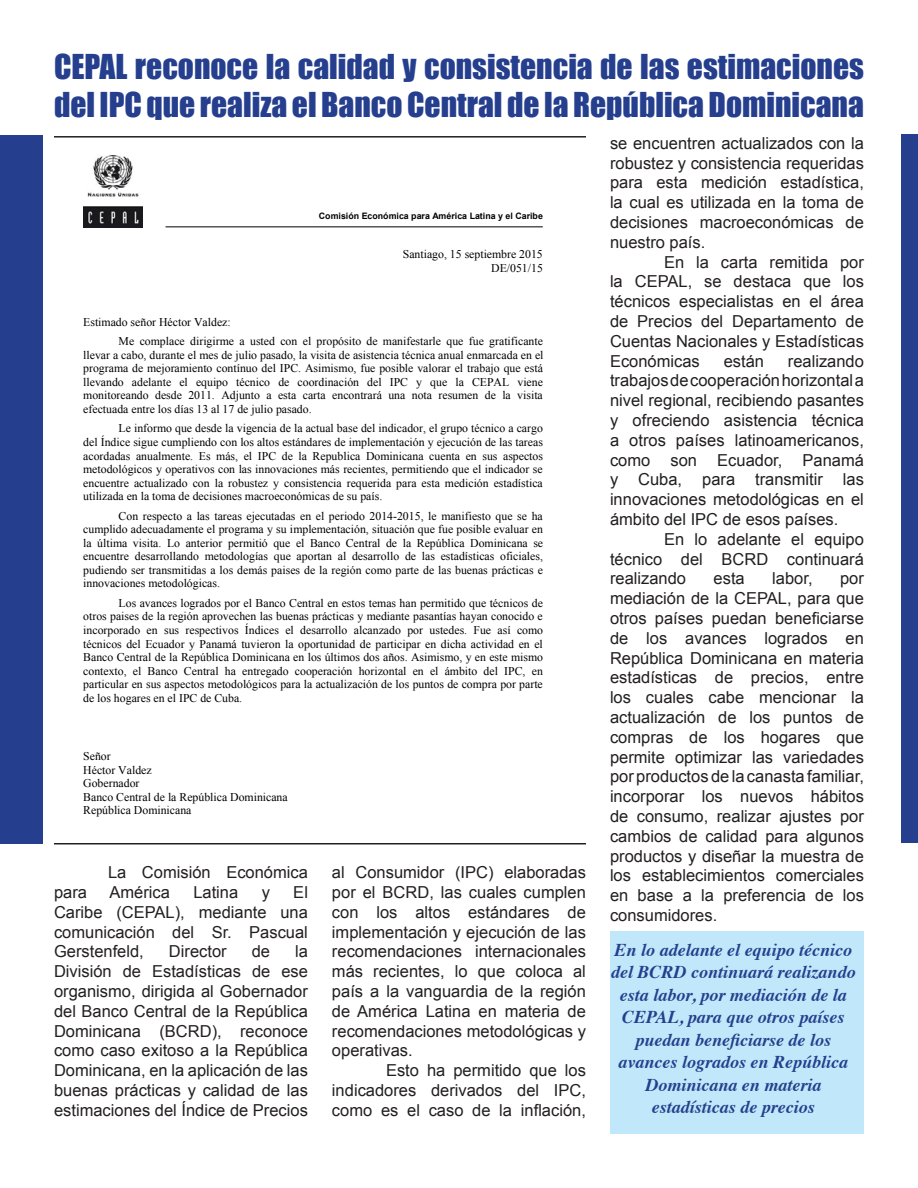
<style>
.page{position:relative;width:918px;height:1188px;background:#fff}
.page>*{position:absolute;margin:0;border:0;box-sizing:border-box;transform-origin:0 0}
.t1{font:31.5px/37.8px "Impact";color:#253f8e}
.t2{font:italic 700 18px/22.5px "Times";color:#253f8e;text-align:center}
.t3{font:16.5px/19.8px "Arial";color:#231f20;text-align:justify}
.t4{font:11.85px/13.5px "Times New Roman";color:#000;text-align:justify}
.t5{font:700 8.85px "Arial";color:#000}
</style>
<div class="page">
<hr style="left:166px;top:226px;width:376px;height:1px;background:#000">
<img style="left:83px;top:155px;width:59px;height:72px">
<div style="left:610px;top:932px;width:254px;height:202px;background:#c1e8fa"></div>
<div style="left:0;top:135px;width:43px;height:709px;background:#253f8e"></div>
<hr style="left:54px;top:843px;width:532px;height:1px;background:#231f20">
<hr style="left:54px;top:136px;width:532px;height:2px;background:#231f20">
<div style="left:901px;top:134px;width:17px;height:709px;background:#253f8e"></div>
<p class="t1" style="left:54px;top:47px;width:812px">CEPAL reconoce la calidad y consistencia de las estimaciones del IPC que realiza el Banco Central de la República Dominicana</p>
<p class="t5" style="left:319px;top:210px;width:226px">Comisión Económica para América Latina y el Caribe</p>
<p class="t4" style="left:403px;top:247px;width:142px;text-align:right">Santiago, 15 septiembre 2015<br>DE/051/15</p>
<p class="t4" style="left:119px;top:312px;width:426px;line-height:19.5px;text-indent:-35px">Estimado señor Héctor Valdez:<br>Me complace dirigirme a usted con el propósito de manifestarle que fue gratificante</p>
<p class="t4" style="left:83px;top:348px;width:462px">llevar a cabo, durante el mes de julio pasado, la visita de asistencia técnica anual enmarcada en el programa de mejoramiento contínuo del IPC. Asimismo, fue posible valorar el trabajo que está llevando adelante el equipo técnico de coordinación del IPC y que la CEPAL viene monitoreando desde 2011. Adjunto a esta carta encontrará una nota resumen de la visita efectuada entre los días 13 al 17 de julio pasado.</p>
<p class="t4" style="left:83px;top:422px;width:461px;text-indent:35px">Le informo que desde la vigencia de la actual base del indicador, el grupo técnico a cargo del Índice sigue cumpliendo con los altos estándares de implementación y ejecución de las tareas acordadas anualmente. Es más, el IPC de la Republica Dominicana cuenta en sus aspectos metodológicos y operativos con las innovaciones más recientes, permitiendo que el indicador se encuentre actualizado con la robustez y consistencia requerida para esta medición estadística utilizada en la toma de decisiones macroeconómicas de su país.</p>
<p class="t4" style="left:83px;top:509px;width:461px;text-indent:35px">Con respecto a las tareas ejecutadas en el periodo 2014-2015, le manifiesto que se ha cumplido adecuadamente el programa y su implementación, situación que fue posible evaluar en la última visita. Lo anterior permitió que el Banco Central de la República Dominicana se encuentre desarrollando metodologías que aportan al desarrollo de las estadísticas oficiales, pudiendo ser transmitidas a los demás paises de la región como parte de las buenas prácticas e innovaciones metodológicas.</p>
<p class="t4" style="left:83px;top:596px;width:461px;text-indent:35px">Los avances logrados por el Banco Central en estos temas han permitido que técnicos de otros paises de la región aprovechen las buenas prácticas y mediante pasantías hayan conocido e incorporado en sus respectivos Índices el desarrollo alcanzado por ustedes. Fue así como técnicos del Ecuador y Panamá tuvieron la oportunidad de participar en dicha actividad en el Banco Central de la República Dominicana en los últimos dos años. Asimismo, y en este mismo contexto, el Banco Central ha entregado cooperación horizontal en el ámbito del IPC, en particular en sus aspectos metodológicos para la actualización de los puntos de compra por parte de los hogares en el IPC de Cuba.</p>
<p class="t4" style="left:83px;top:749px;width:206px;text-align:left">Señor<br>Héctor Valdez<br>Gobernador<br>Banco Central de la República Dominicana<br>República Dominicana</p>
<p class="t3" style="left:108px;top:863px;width:201px">La Comisión Económica</p>
<p class="t3" style="left:54px;top:883px;width:35px">para</p>
<p class="t3" style="left:109px;top:883px;width:62px">América</p>
<p class="t3" style="left:193px;top:883px;width:46px">Latina</p>
<p class="t3" style="left:262px;top:883px;width:10px">y</p>
<p class="t3" style="left:54px;top:883px;width:255px;text-indent:239px">El Caribe (CEPAL), mediante una comunicación del Sr. Pascual Gerstenfeld,</p>
<p class="t3" style="left:54px;top:942px;width:256px;text-indent:241px">la División de Estadísticas de ese organismo, dirigida al Gobernador del Banco Central de la República Dominicana (BCRD), reconoce como caso exitoso a la República Dominicana, en la aplicación de las buenas prácticas y calidad de las estimaciones del Índice de Precios</p>
<p class="t3" style="left:169px;top:942px;width:59px">Director</p>
<p class="t3" style="left:252px;top:942px;width:20px">de</p>
<p class="t3" style="left:332px;top:863px;width:256px">al Consumidor (IPC) elaboradas por el BCRD, las cuales cumplen con los altos estándares de implementación y ejecución de las recomendaciones internacionales más recientes, lo que coloca al país a la vanguardia de la región de América Latina en materia de recomendaciones metodológicas y operativas.</p>
<p class="t3" style="left:332px;top:1061px;width:256px;text-indent:54px">Esto ha permitido que los indicadores derivados del IPC, como es el caso de la inflación,</p>
<p class="t3" style="left:610px;top:133px;width:255px">se encuentren actualizados con la robustez y consistencia requeridas para esta medición estadística, la cual es utilizada en la toma de decisiones macroeconómicas de nuestro país.</p>
<p class="t3" style="left:610px;top:252px;width:256px;text-indent:54px">En la carta remitida por la CEPAL, se destaca que los técnicos especialistas en el área de Precios del Departamento de Cuentas Nacionales y Estadísticas Económicas</p>
<p class="t3" style="left:724px;top:351px;width:42px">están</p>
<p class="t3" style="left:610px;top:351px;width:256px;text-indent:178px">realizando trabajos de cooperación horizontal a nivel regional, recibiendo pasantes y ofreciendo asistencia técnica a otros países latinoamericanos, como son Ecuador, Panamá y Cuba, para transmitir las innovaciones metodológicas en el ámbito del IPC de esos países.</p>
<p class="t3" style="left:610px;top:529px;width:255px;text-indent:54px">En lo adelante el equipo técnico del BCRD continuará realizando</p>
<p class="t3" style="left:714px;top:569px;width:33px">esta</p>
<p class="t3" style="left:772px;top:569px;width:42px">labor,</p>
<p class="t3" style="left:610px;top:569px;width:256px;text-indent:230px">por mediación de la CEPAL, para que otros países puedan beneficiarse de los avances logrados en República Dominicana en materia estadísticas de precios, entre los cuales cabe mencionar la actualización de los puntos de compras de los hogares que permite optimizar las variedades por productos de la canasta familiar, incorporar los nuevos hábitos de consumo, realizar ajustes por cambios de calidad para algunos productos y diseñar la muestra de los establecimientos comerciales en base a la preferencia de los consumidores.</p>
<p class="t2" style="left:611px;top:937px;width:246px">En lo adelante el equipo técnico del BCRD continuará realizando esta labor, por mediación de la<br>CEPAL, para que otros países puedan beneficiarse de los avances logrados en República<br>Dominicana en materia estadísticas de precios</p>
</div>
